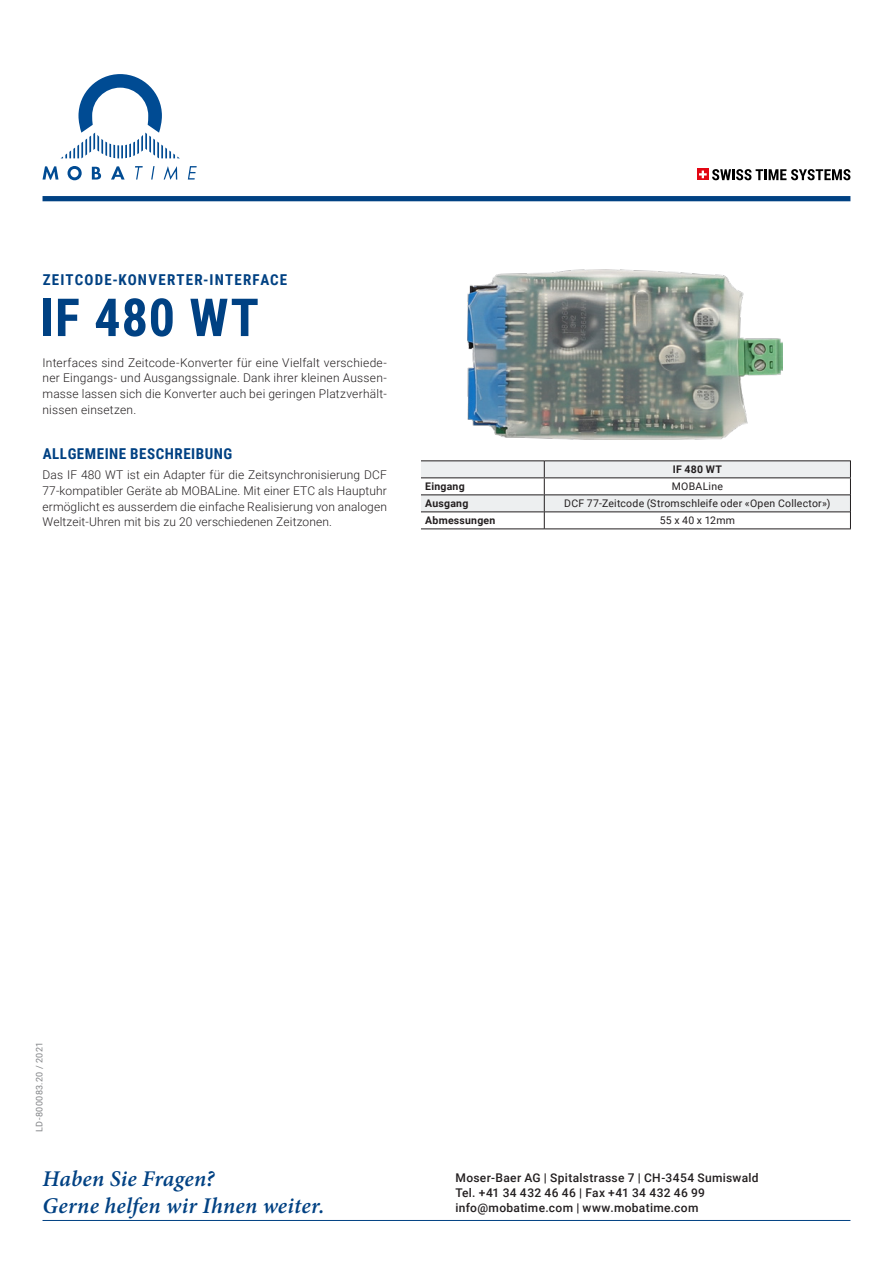
<style>
.page{position:relative;width:893px;height:1263px;background:#fff}
.page>*{position:absolute;margin:0;border:0;box-sizing:border-box;transform-origin:0 0}
.t1{font:700 52.5px "Roboto Condensed";letter-spacing:.015em;color:#004183}
.t2{font:italic 600 22.5px "Minion Pro";letter-spacing:.01em;color:#004183}
.t3{font:700 15px "Roboto Condensed";letter-spacing:.08em;color:#004183}
.t4{font:700 15px "Roboto Condensed";letter-spacing:.035em;color:#004183}
.t5{font:300 12px/15.8px "Roboto";letter-spacing:.01em;color:#231f20;text-align:justify}
.t6{font:500 12px "Roboto";letter-spacing:.025em;color:#231f20}
.t7{font:10.5px "Roboto";letter-spacing:.02em;color:#231f20}
.t8{font:700 10.5px "Roboto";letter-spacing:.02em;color:#231f20}
.t9{font:9px "Roboto";letter-spacing:.045em;color:#808285}
</style>
<div class="page">
<div style="left:697px;top:169px;width:12px;height:11px;background:#e30613"></div>
<svg style="left:699px;top:169px;width:151px;height:11px"></svg>
<div style="left:43px;top:196px;width:807px;height:5px;background:#004183"></div>
<svg style="left:61px;top:74px;width:119px;height:84px"></svg>
<svg style="left:43px;top:166px;width:15px;height:14px"></svg>
<svg style="left:68px;top:166px;width:14px;height:14px"></svg>
<svg style="left:92px;top:167px;width:9px;height:13px"></svg>
<svg style="left:111px;top:166px;width:14px;height:14px"></svg>
<svg style="left:135px;top:166px;width:8px;height:14px"></svg>
<svg style="left:151px;top:166px;width:4px;height:14px"></svg>
<svg style="left:164px;top:166px;width:13px;height:14px"></svg>
<svg style="left:188px;top:166px;width:9px;height:14px"></svg>
<img style="left:468px;top:269px;width:314px;height:170px">
<hr style="left:43px;top:1220px;width:807px;height:1px;background:#004183">
<hr style="left:421px;top:529px;width:123px;height:1px;background:#231f20">
<hr style="left:544px;top:529px;width:307px;height:1px;background:#231f20">
<svg style="left:421px;top:461px;width:430px;height:68px"></svg>
<hr style="left:421px;top:477px;width:123px;height:1px;background:#231f20">
<hr style="left:544px;top:477px;width:307px;height:1px;background:#231f20">
<p class="t3" style="left:43px;top:269px;width:246px">ZEITCODE-KONVERTER-INTERFACE</p>
<p class="t1" style="left:40px;top:281px;width:221px">IF 480 WT</p>
<p class="t5" style="left:43px;top:354px;width:346px">Interfaces sind Zeitcode-Konverter für eine Vielfalt verschiede&shy;ner Eingangs- und Ausgangssignale. Dank ihrer kleinen Aussen&shy;masse lassen sich die Konverter auch bei geringen Platzverhält&shy;nissen einsetzen.</p>
<p class="t4" style="left:43px;top:443px;width:191px">ALLGEMEINE BESCHREIBUNG</p>
<p class="t5" style="left:43px;top:467px;width:346px">Das IF 480 WT ist ein Adapter für die Zeitsynchronisierung DCF 77-kompatibler Geräte ab MOBALine. Mit einer ETC als Hauptuhr ermöglicht es ausserdem die einfache Realisierung von analogen Weltzeit-Uhren mit bis zu 20 verschiedenen Zeitzonen.</p>
<p class="t8" style="left:673px;top:462px;width:51px">IF 480 WT</p>
<p class="t8" style="left:425px;top:479px;width:41px">Eingang</p>
<p class="t7" style="left:672px;top:479px;width:53px">MOBALine</p>
<p class="t8" style="left:425px;top:496px;width:45px">Ausgang</p>
<p class="t7" style="left:564px;top:496px;width:268px">DCF 77-Zeitcode (Stromschleife oder «Open Collector»)</p>
<p class="t8" style="left:425px;top:513px;width:72px">Abmessungen</p>
<p class="t7" style="left:660px;top:513px;width:77px">55 x 40 x 12mm</p>
<p class="t9" style="left:33px;top:1132px;width:92px;rotate:-90deg">LD-800083.20 / 2021</p>
<p class="t2" style="left:43px;top:1163px;width:173px">Haben Sie Fragen?</p>
<p class="t2" style="left:43px;top:1190px;width:283px">Gerne helfen wir Ihnen weiter.</p>
<p class="t6" style="left:455px;top:1169px;width:305px">Moser-Baer AG | Spitalstrasse 7 | CH-3454 Sumiswald</p>
<p class="t6" style="left:455px;top:1184px;width:251px">Tel. +41 34 432 46 46 | Fax +41 34 432 46 99</p>
<p class="t6" style="left:455px;top:1199px;width:245px">info@mobatime.com | www.mobatime.com</p>
</div>
